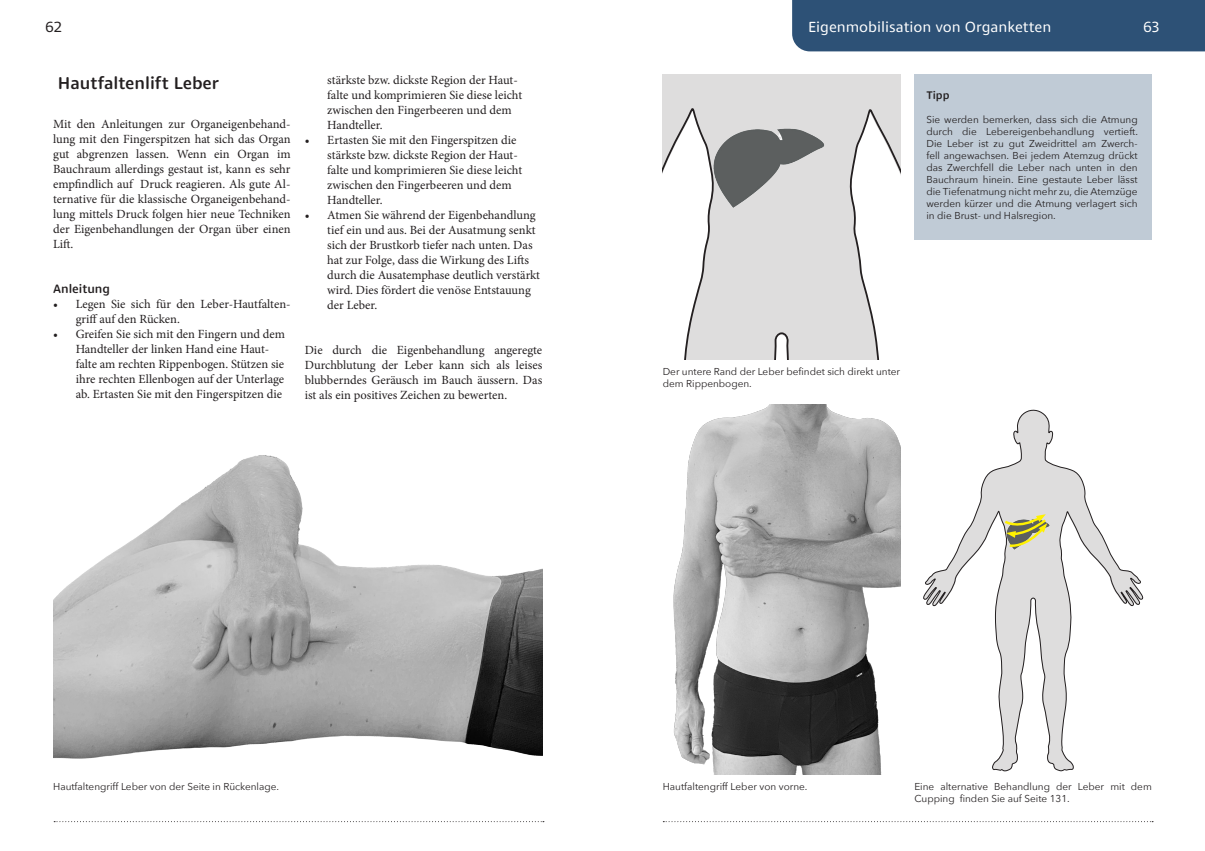
<style>
.page{position:relative;width:1205px;height:851px;background:#fff}
.page>*{position:absolute;margin:0;border:0;box-sizing:border-box;transform-origin:0 0}
.Untertitel{font:500 17.5px "Dita";color:#231f20}
.t1{font:15px "Dita";color:#fff}
.t2{font:15px "Dita";color:#231f20}
.Lauftext{font:12.5px/15px "Minion Pro";color:#231f20}
.Zwischentitel{font:500 12.5px "Dita";color:#231f20}
.Info_Titel{font:500 11.25px "Dita";color:#231f20}
.Info_Text{font:10px/12px "Avenir Next";color:#231f20}
</style>
<div class="page">
<div style="left:792px;top:0;width:413px;height:51px;background:#2d5176"></div>
<svg style="left:54px;top:821px;width:490px;height:1px"></svg>
<svg style="left:663px;top:821px;width:490px;height:1px"></svg>
<div style="left:914px;top:74px;width:238px;height:165px;background:#c0cbd6"></div>
<img style="left:53px;top:455px;width:489px;height:304px">
<img style="left:673px;top:404px;width:227px;height:370px">
<svg style="left:923px;top:409px;width:220px;height:362px"></svg>
<img style="left:1003px;top:504px;width:51px;height:51px">
<svg style="left:1003px;top:513px;width:45px;height:35px;background:#bcb984"></svg>
<svg style="left:663px;top:74px;width:237px;height:285px"></svg>
<img style="left:704px;top:91px;width:132px;height:131px">
<p class="t2" style="left:45px;top:17px;width:19px">62</p>
<p class="t1" style="left:808px;top:17px;width:245px">Eigenmobilisation von Organketten</p>
<p class="t1" style="left:1143px;top:17px;width:18px">63</p>
<p class="Untertitel" style="left:58px;top:72px;width:163px">Hautfaltenlift Leber</p>
<p class="Lauftext" style="left:53px;top:116px;width:239px;text-align:justify">Mit den Anleitungen zur Organeigenbehand&shy;lung mit den Fingerspitzen hat sich das Organ gut abgrenzen lassen. Wenn ein Organ im Bauchraum allerdings gestaut ist, kann es sehr empfindlich auf Druck reagieren. Als gute Al&shy;ternative für die klassische Organeigenbehand&shy;lung mittels Druck folgen hier neue Techniken der Eigenbehandlungen der Organ über einen Lift.</p>
<p class="Zwischentitel" style="left:53px;top:280px;width:58px">Anleitung</p>
<p class="Lauftext" style="left:76px;top:296px;width:216px;text-indent:-22px">• Legen Sie sich für den Leber-Hautfalten&shy;griff auf den Rücken.</p>
<p class="Lauftext" style="left:76px;top:326px;width:211px;text-indent:-22px">• Greifen Sie sich mit den Fingern und dem Handteller der linken Hand eine Haut&shy;falte am rechten Rippenbogen. Stützen sie ihre rechten Ellenbogen auf der Unterlage ab. Ertasten Sie mit den Fingerspitzen die</p>
<p class="Lauftext" style="left:327px;top:72px;width:196px">stärkste bzw. dickste Region der Haut&shy;falte und komprimieren Sie diese leicht zwischen den Fingerbeeren und dem<br>Handteller.</p>
<p class="Lauftext" style="left:327px;top:132px;width:196px;text-indent:-23px">• Ertasten Sie mit den Fingerspitzen die stärkste bzw. dickste Region der Haut&shy;falte und komprimieren Sie diese leicht zwischen den Fingerbeeren und dem Handteller.</p>
<p class="Lauftext" style="left:327px;top:207px;width:214px;text-indent:-23px">• Atmen Sie während der Eigenbehandlung tief ein und aus. Bei der Ausatmung senkt sich der Brustkorb tiefer nach unten. Das hat zur Folge, dass die Wirkung des Lifts durch die Ausatemphase deutlich verstärkt wird. Dies fördert die venöse Entstauung der Leber.</p>
<p class="Lauftext" style="left:305px;top:342px;width:239px;text-align:justify">Die durch die Eigenbehandlung angeregte Durchblutung der Leber kann sich als leises blubberndes Geräusch im Bauch äussern. Das ist als ein positives Zeichen zu bewerten.</p>
<p class="Info_Titel" style="left:926px;top:88px;width:25px">Tipp</p>
<p class="Info_Text" style="left:926px;top:113px;width:213px;text-align:justify">Sie werden bemerken, dass sich die Atmung durch die Lebereigenbehandlung vertieft.<br>Die Leber ist zu gut Zweidrittel am Zwerch&shy;fell angewachsen. Bei jedem Atemzug drückt das Zwerchfell die Leber nach unten in den Bauchraum hinein. Eine gestaute Leber lässt die Tiefenatmung nicht mehr zu, die Atemzüge werden kürzer und die Atmung verlagert sich in die Brust- und Halsregion.</p>
<p class="Info_Text" style="left:663px;top:365px;width:239px">Der untere Rand der Leber befindet sich direkt unter dem Rippenbogen.</p>
<p class="Info_Text" style="left:53px;top:780px;width:227px">Hautfaltengriff Leber von der Seite in Rückenlage.</p>
<p class="Info_Text" style="left:663px;top:780px;width:146px">Hautfaltengriff Leber von vorne.</p>
<p class="Info_Text" style="left:914px;top:780px;width:239px">Eine alternative Behandlung der Leber mit dem<br>Cupping finden Sie auf Seite 131.</p>
</div>
